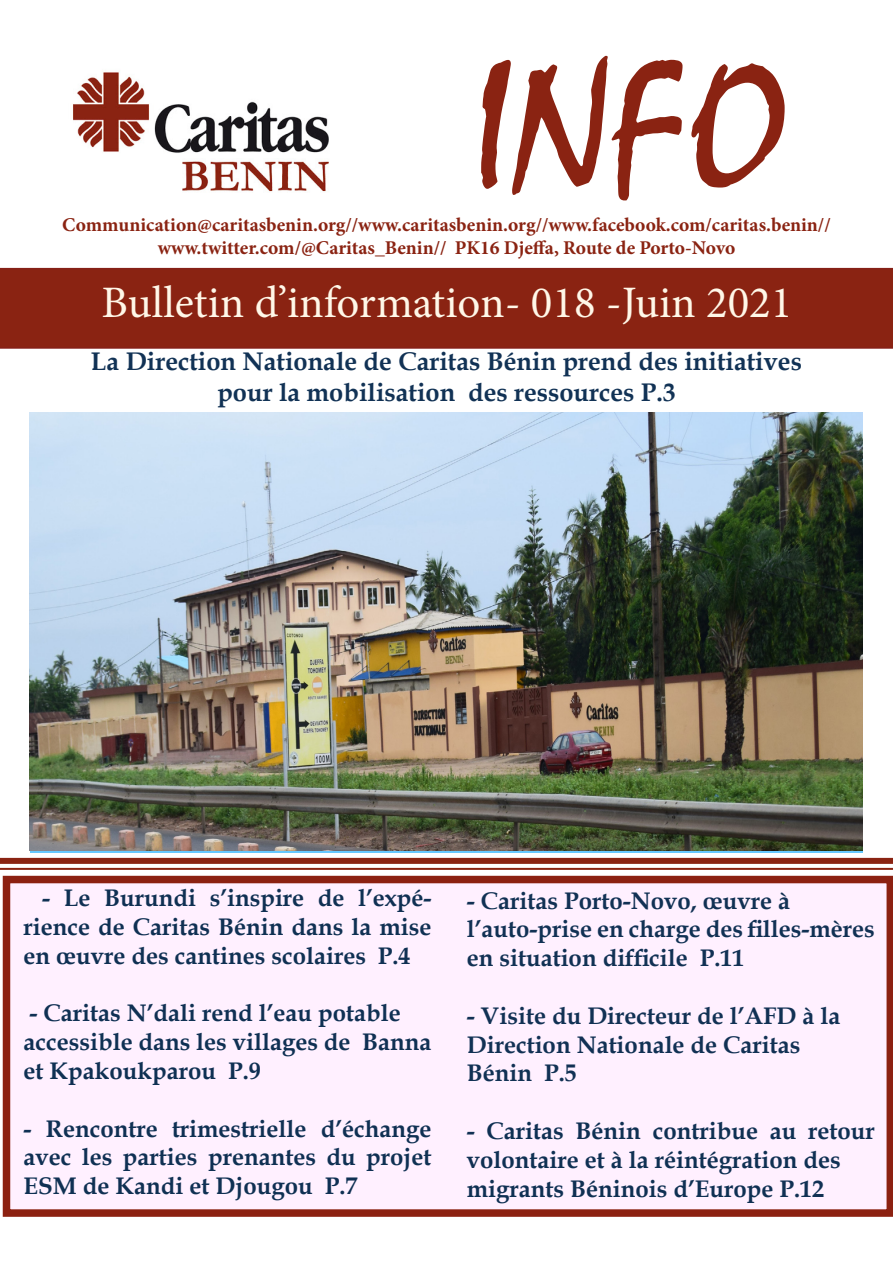
<style>
.page{position:relative;width:893px;height:1263px;background:#fff}
.page>*{position:absolute;margin:0;border:0;box-sizing:border-box;transform-origin:0 0}
.t1{font:187.5px "Mistral";color:#8a2312}
.t2{font:45px "Minion Pro";color:#fff7e8}
.t3{font:700 25.5px "Book Antiqua";color:#113255}
.t4{font:700 24px/28.8px "Book Antiqua";color:#0f3053;text-align:justify}
.t5{font:700 24px/28.8px "Book Antiqua";color:#113154}
.t6{font:700 19.5px "Minion Pro";color:#8a2312}
.s1{color:#113154}
</style>
<div class="page">
<img style="left:73px;top:72px;width:256px;height:120px">
<div style="left:0;top:268px;width:893px;height:81px;background:#8a2312"></div>
<div style="left:3px;top:876px;width:890px;height:341px;background:#fff0ff"></div>
<div style="left:0;top:858px;width:893px;height:6px;background:#8a2312"></div>
<hr style="left:0;top:868px;width:893px;height:2px;background:#8a2312">
<img style="left:30px;top:412px;width:832px;height:438px">
<p class="t1" style="left:472px;top:15px;width:317px">INFO</p>
<p class="t6" style="left:62px;top:211px;width:770px">Communication@caritasbenin.org//www.caritasbenin.org//www.facebook.com/caritas.benin//</p>
<p class="t6" style="left:158px;top:234px;width:579px">www.twitter.com/@Caritas_Benin// PK16 Djeffa, Route de Porto-Novo</p>
<p class="t2" style="left:102px;top:273px;width:692px">Bulletin d’information- 018 -Juin 2021</p>
<p class="t3" style="left:91px;top:344px;width:712px">La Direction Nationale de Caritas Bénin prend des initiatives</p>
<p class="t3" style="left:217px;top:374px;width:460px">pour la mobilisation des ressources P.3</p>
<p class="t4" style="left:23px;top:883px;width:410px;text-indent:19px">- Le Burundi s’inspire de l’expé&shy;rience de Caritas Bénin dans la mise en œuvre des cantines scolaires P.4</p>
<p class="t4" style="left:29px;top:999px;width:373px">- Caritas N’dali rend l’eau potable</p>
<p class="t4" style="left:23px;top:1027px;width:410px">accessible dans les villages de Banna et Kpakoukparou P.9</p>
<p class="t4" style="left:23px;top:1114px;width:410px">- Rencontre trimestrielle d’échange avec les parties prenantes du projet ESM de Kandi et Djougou P.7</p>
<p class="t5" style="left:467px;top:886px;width:325px">- Caritas Porto-Novo, œuvre à</p>
<p class="t5" style="left:467px;top:915px;width:410px">l’auto-prise en charge des filles-mères en situation difficile P.11</p>
<p class="t5" style="left:467px;top:1001px;width:375px">- Visite du Directeur de l’AFD à la</p>
<p class="t5" style="left:467px;top:1030px;width:335px">Direction Nationale de Caritas</p>
<p class="t5" style="left:467px;top:1059px;width:111px">Bénin P.5</p>
<p class="t4" style="left:467px;top:1116px;width:410px"><span class="s1">-</span> Caritas Bénin contribue au retour volontaire et à la réintégration des</p>
<p class="t4" style="left:467px;top:1174px;width:359px">migrants Béninois d’Europe <span class="s1">P.12</span></p>
</div>
